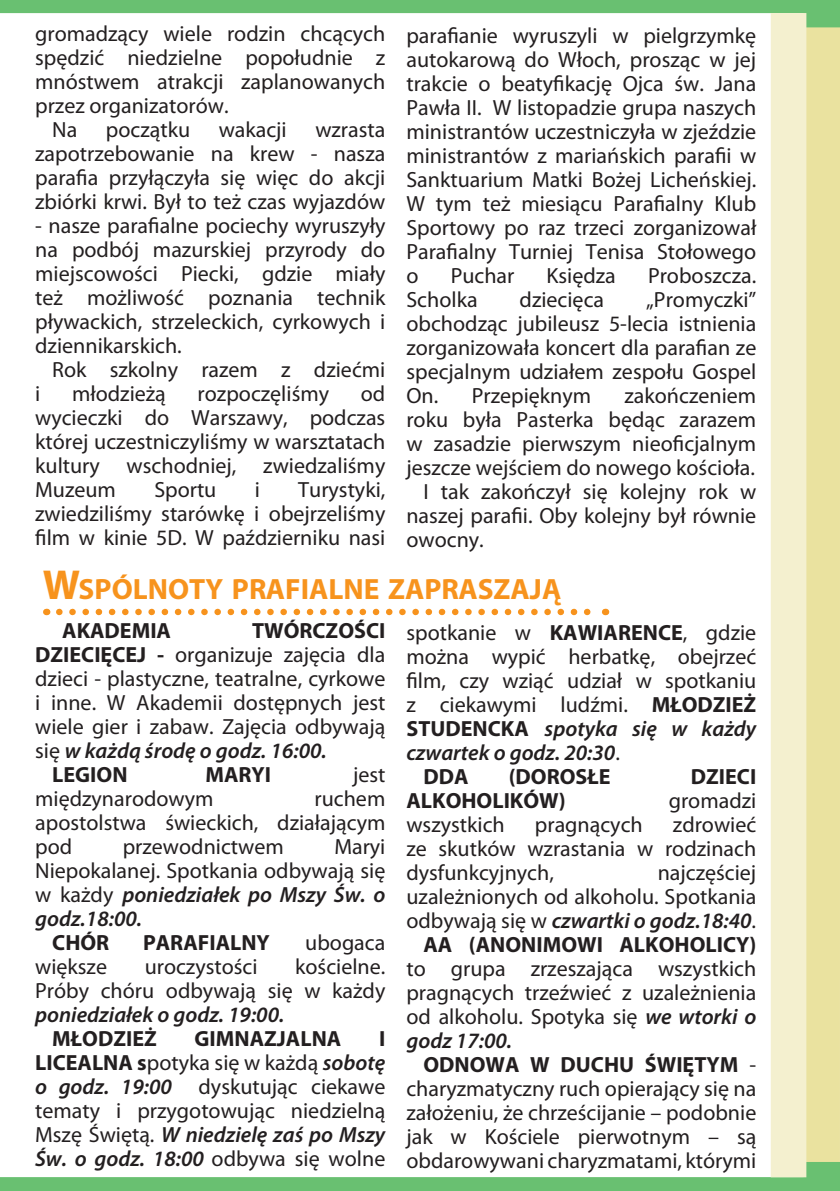
<style>
.page{position:relative;width:840px;height:1191px;background:#fff}
.page>*{position:absolute;margin:0;border:0;box-sizing:border-box;transform-origin:0 0}
.Überschrift{font:700 29.4px "Myriad Pro";color:#f7931d}
.Gazetka{font:22px/24px "Myriad Pro";color:#231f20;text-align:justify}
.Gazetka-2{font:700 22px "Myriad Pro";color:#231f20}
.s1{font-size:42px}
.s2{font-weight:700}
.s3{font-weight:600;font-style:italic}
</style>
<div class="page">
<div style="left:805px;top:21px;width:34px;height:1151px;background:#eae29f"></div>
<svg style="left:0;top:0;width:839px;height:27px"></svg>
<svg style="left:0;top:1162px;width:839px;height:29px"></svg>
<div style="left:770px;top:13px;width:36px;height:1164px;background:#f4f0cf"></div>
<svg style="left:59px;top:609px;width:532px;height:6px"></svg>
<p class="Gazetka" style="left:35px;top:21px;width:351px">gromadzący wiele rodzin chcących spędzić niedzielne popołudnie z mnóstwem atrakcji zaplanowanych przez organizatorów.</p>
<p class="Gazetka" style="left:52px;top:117px;width:27px">Na</p>
<p class="Gazetka" style="left:106px;top:117px;width:86px">początku</p>
<p class="Gazetka" style="left:218px;top:117px;width:70px">wakacji</p>
<p class="Gazetka" style="left:35px;top:117px;width:351px;text-indent:280px">wzrasta zapotrzebowanie na krew - nasza parafia przyłączyła się więc do akcji zbiórki krwi. Był to też czas wyjazdów</p>
<p class="Gazetka" style="left:35px;top:213px;width:351px">- nasze parafialne pociechy wyruszyły na podbój mazurskiej przyrody do miejscowości Piecki, gdzie miały też możliwość poznania technik pływackich, strzeleckich, cyrkowych i dziennikarskich.</p>
<p class="Gazetka" style="left:52px;top:357px;width:334px">Rok szkolny razem z dziećmi</p>
<p class="Gazetka" style="left:35px;top:381px;width:7px">i</p>
<p class="Gazetka" style="left:72px;top:381px;width:95px">młodzieżą</p>
<p class="Gazetka" style="left:197px;top:381px;width:133px">rozpoczęliśmy</p>
<p class="Gazetka" style="left:35px;top:381px;width:351px;text-indent:325px">od wycieczki do Warszawy, podczas której uczestniczyliśmy w warsztatach kultury wschodniej, zwiedzaliśmy Muzeum</p>
<p class="Gazetka" style="left:35px;top:477px;width:351px;text-indent:263px">Turystyki, zwiedziliśmy starówkę i obejrzeliśmy film w kinie 5D. W październiku nasi</p>
<p class="Gazetka" style="left:154px;top:477px;width:64px">Sportu</p>
<p class="Gazetka" style="left:255px;top:477px;width:7px">i</p>
<p class="Gazetka" style="left:406px;top:23px;width:351px">parafianie wyruszyli w pielgrzymkę autokarową do Włoch, prosząc w jej trakcie o beatyfikację Ojca św. Jana Pawła II. W listopadzie grupa naszych ministrantów uczestniczyła w zjeździe ministrantów z mariańskich parafii w Sanktuarium Matki Bożej Licheńskiej.<br>W tym też miesiącu Parafialny Klub Sportowy po raz trzeci zorganizował Parafialny Turniej Tenisa Stołowego o</p>
<p class="Gazetka" style="left:450px;top:263px;width:65px">Puchar</p>
<p class="Gazetka" style="left:546px;top:263px;width:71px">Księdza</p>
<p class="Gazetka" style="left:647px;top:263px;width:110px">Proboszcza.</p>
<p class="Gazetka" style="left:406px;top:287px;width:73px">Scholka</p>
<p class="Gazetka" style="left:519px;top:287px;width:86px">dziecięca</p>
<p class="Gazetka" style="left:406px;top:287px;width:351px;text-indent:239px">„Promyczki” obchodząc jubileusz 5-lecia istnienia zorganizowała koncert dla parafian ze specjalnym udziałem zespołu Gospel On. Przepięknym</p>
<p class="Gazetka" style="left:406px;top:383px;width:351px;text-indent:218px">zakończeniem roku była Pasterka będąc zarazem w zasadzie pierwszym nieoficjalnym jeszcze wejściem do nowego kościoła.</p>
<p class="Gazetka" style="left:406px;top:479px;width:351px;text-indent:17px">I tak zakończył się kolejny rok w naszej parafii. Oby kolejny był równie owocny.</p>
<p class="Überschrift" style="left:43px;top:570px;width:519px"><span class="s1">W</span>SPÓLNOTY PRAFIALNE ZAPRASZAJĄ</p>
<p class="Gazetka" style="left:35px;top:618px;width:351px;text-indent:217px"><span class="s2">TWÓRCZOŚCI DZIECIĘCEJ -</span> organizuje zajęcia dla dzieci - plastyczne, teatralne, cyrkowe i inne. W Akademii dostępnych jest wiele gier i zabaw. Zajęcia odbywają się <span class="s3">w każdą środę o godz. 16:00.</span></p>
<p class="Gazetka-2" style="left:52px;top:760px;width:77px">LEGION</p>
<p class="Gazetka-2" style="left:205px;top:760px;width:67px">MARYI</p>
<p class="Gazetka" style="left:353px;top:762px;width:34px">jest</p>
<p class="Gazetka" style="left:35px;top:786px;width:180px">międzynarodowym</p>
<p class="Gazetka-2" style="left:62px;top:616px;width:110px">AKADEMIA</p>
<p class="Gazetka" style="left:35px;top:786px;width:351px;text-indent:279px">ruchem apostolstwa świeckich, działającym pod</p>
<p class="Gazetka" style="left:123px;top:834px;width:162px">przewodnictwem</p>
<p class="Gazetka" style="left:35px;top:834px;width:351px;text-indent:299px">Maryi Niepokalanej. Spotkania odbywają się w każdy <span class="s3">poniedziałek po Mszy Św. o godz.18:00.</span></p>
<p class="Gazetka-2" style="left:52px;top:928px;width:59px">CHÓR</p>
<p class="Gazetka-2" style="left:143px;top:928px;width:128px">PARAFIALNY</p>
<p class="Gazetka" style="left:305px;top:930px;width:82px">ubogaca</p>
<p class="Gazetka" style="left:35px;top:954px;width:73px">większe</p>
<p class="Gazetka" style="left:145px;top:954px;width:114px">uroczystości</p>
<p class="Gazetka" style="left:35px;top:954px;width:351px;text-indent:260px">kościelne.<br>Próby chóru odbywają się w każdy <span class="s3">poniedziałek o godz. 19:00.</span></p>
<p class="Gazetka-2" style="left:52px;top:1024px;width:106px">MŁODZIEŻ</p>
<p class="Gazetka-2" style="left:194px;top:1024px;width:148px">GIMNAZJALNA</p>
<p class="Gazetka" style="left:35px;top:1026px;width:351px;text-indent:344px"><span class="s2">I LICEALNA s</span>potyka się w każdą <span class="s3">sobotę o godz. 19:00</span> dyskutując ciekawe tematy i przygotowując niedzielną Mszę Świętą. <span class="s3">W niedzielę zaś po Mszy Św. o godz. 18:00</span> odbywa się wolne</p>
<p class="Gazetka" style="left:406px;top:620px;width:351px">spotkanie w <span class="s2">KAWIARENCE</span>, gdzie można wypić herbatkę, obejrzeć film, czy wziąć udział w spotkaniu z ciekawymi ludźmi. <span class="s2">MŁODZIEŻ STUDENCKA</span> <span class="s3">spotyka się w każdy czwartek o godz. 20:30</span>.</p>
<p class="Gazetka-2" style="left:423px;top:762px;width:47px">DDA</p>
<p class="Gazetka-2" style="left:508px;top:762px;width:103px">(DOROSŁE</p>
<p class="Gazetka-2" style="left:690px;top:762px;width:67px">DZIECI</p>
<p class="Gazetka-2" style="left:406px;top:786px;width:161px">ALKOHOLIKÓW)</p>
<p class="Gazetka" style="left:668px;top:788px;width:89px">gromadzi</p>
<p class="Gazetka" style="left:406px;top:812px;width:100px">wszystkich</p>
<p class="Gazetka" style="left:534px;top:812px;width:109px">pragnących</p>
<p class="Gazetka" style="left:406px;top:812px;width:351px;text-indent:266px">zdrowieć ze skutków wzrastania w rodzinach dysfunkcyjnych,</p>
<p class="Gazetka" style="left:406px;top:860px;width:351px;text-indent:251px">najczęściej uzależnionych od alkoholu. Spotkania odbywają się w <span class="s3">czwartki o godz.18:40</span>.</p>
<p class="Gazetka" style="left:406px;top:932px;width:351px;text-indent:17px"><span class="s2">AA (ANONIMOWI ALKOHOLICY) </span>to grupa zrzeszająca wszystkich pragnących trzeźwieć z uzależnienia od alkoholu. Spotyka się <span class="s3">we wtorki o godz 17:00.</span></p>
<p class="Gazetka" style="left:406px;top:1052px;width:351px;text-indent:17px"><span class="s2">ODNOWA W DUCHU ŚWIĘTYM</span> - charyzmatyczny ruch opierający się na założeniu, że chrześcijanie – podobnie jak w Kościele pierwotnym – są obdarowywani charyzmatami, którymi</p>
</div>
